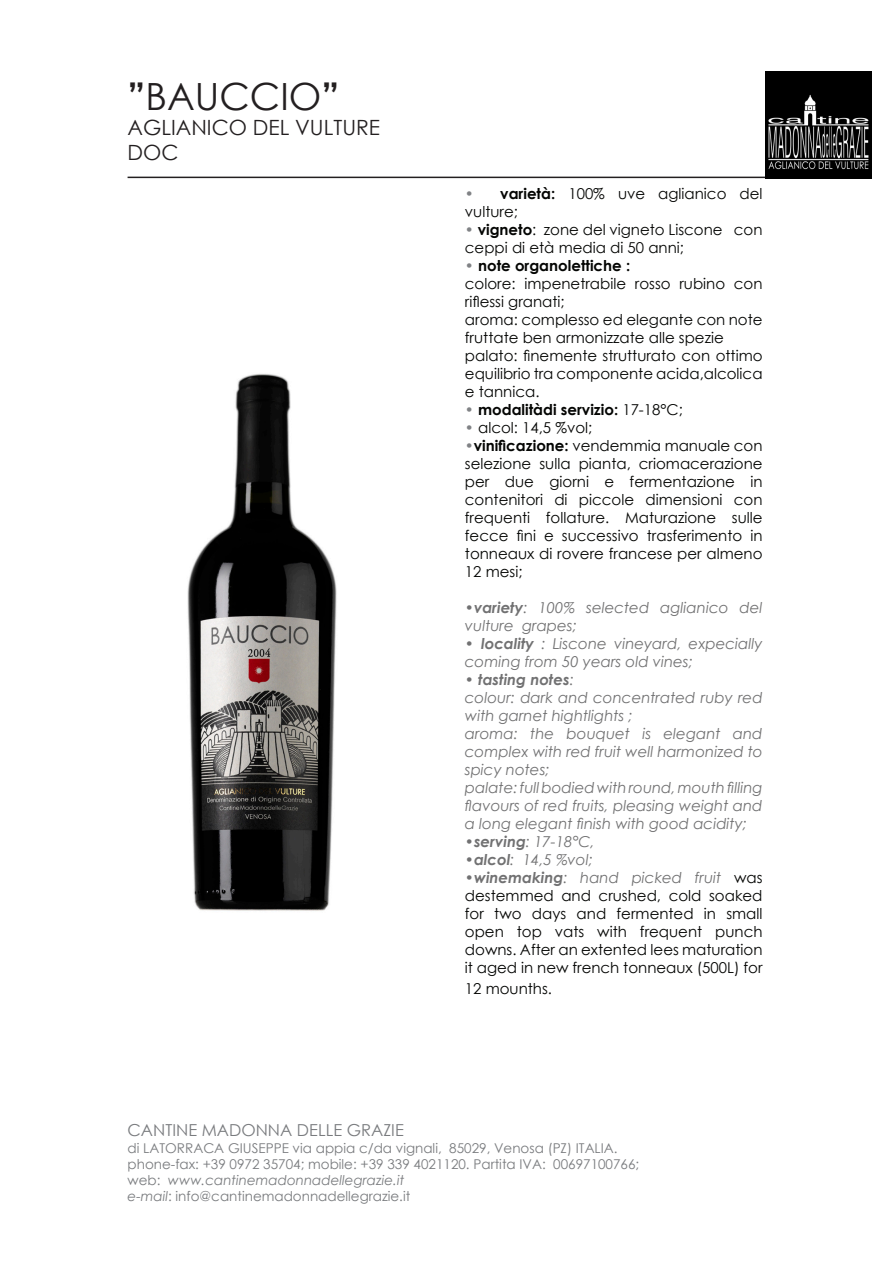
<style>
.page{position:relative;width:893px;height:1263px;background:#fff}
.page>*{position:absolute;margin:0;border:0;box-sizing:border-box;transform-origin:0 0}
.t1{font:37.5px "Century Gothic";color:#231f20}
.t2{font:21px "Century Gothic";color:#231f20}
.t3{font:16.5px "Century Gothic";color:#797b7e}
.t4{font:15px/18px "Century Gothic";color:#040503}
.t5{font:italic 15px/18px "Century Gothic";color:#717172}
.t6{font:700 15px "Century Gothic";color:#040503}
.t7{font:italic 700 15px "Century Gothic";color:#717172}
.t8{font:13.5px "Century Gothic";color:#797b7e}
.t9{font:italic 13.5px "Century Gothic";color:#797b7e}
.s1{font-weight:700}
.s2{font-weight:700;color:#808285}
.s3{color:#808285}
.s4{font-weight:400}
.s5{font-style:italic;color:#717172}
.s6{font-weight:700;font-style:italic;color:#717172}
.s7{font-style:normal}
.s8{font-style:italic}
</style>
<div class="page">
<hr style="left:128px;top:177px;width:637px;height:1px;background:#231f20">
<img style="left:765px;top:72px;width:107px;height:106px">
<img style="left:187px;top:374px;width:150px;height:537px">
<p class="t1" style="left:128px;top:70px;width:213px"><span class="s1">”</span>BAUCCIO<span class="s1">”</span></p>
<p class="t2" style="left:128px;top:113px;width:254px">AGLIANICO DEL VULTURE</p>
<p class="t2" style="left:128px;top:138px;width:52px">DOC</p>
<p class="t4" style="left:465px;top:184px;width:299px"><span class="s2">•</span> <span class="s1">varietà:</span> 100% uve aglianico del vulture;</p>
<p class="t4" style="left:465px;top:220px;width:299px"><span class="s2">•</span> <span class="s1">vigneto</span>: zone del vigneto Liscone con ceppi di età media di 50 anni;</p>
<p class="t6" style="left:465px;top:254px;width:167px"><span class="s3">•</span> note organolettiche :</p>
<p class="t4" style="left:465px;top:274px;width:299px">colore: impenetrabile rosso rubino con riflessi granati;</p>
<p class="t4" style="left:465px;top:310px;width:299px">aroma: complesso ed elegante con note fruttate ben armonizzate alle spezie</p>
<p class="t4" style="left:465px;top:346px;width:299px;text-align:justify">palato: finemente strutturato con ottimo equilibrio tra componente acida,alcolica e tannica.</p>
<p class="t6" style="left:465px;top:398px;width:220px"><span class="s3">•</span> modalitàdi servizio: <span class="s4">17-18°C;</span></p>
<p class="t4" style="left:465px;top:418px;width:129px"><span class="s2">•</span> alcol: 14,5 %vol;</p>
<p class="t4" style="left:465px;top:436px;width:299px;text-align:justify"><span class="s2">•</span><span class="s1">vinificazione:</span> vendemmia manuale con selezione sulla pianta, criomacerazione per due giorni e fermentazione in contenitori di piccole dimensioni con frequenti follature. Maturazione sulle fecce fini e successivo trasferimento in tonneaux di rovere francese per almeno 12 mesi;</p>
<p class="t5" style="left:465px;top:598px;width:299px">•<span class="s1">variety</span>: 100% selected aglianico del vulture grapes;</p>
<p class="t5" style="left:465px;top:634px;width:299px">• <span class="s1">locality</span> : Liscone vineyard, expecially coming from 50 years old vines;</p>
<p class="t7" style="left:465px;top:668px;width:110px"><span class="s4">•</span> tasting notes<span class="s4">:</span></p>
<p class="t5" style="left:465px;top:688px;width:299px">colour: dark and concentrated ruby red with garnet hightlights ;</p>
<p class="t5" style="left:465px;top:724px;width:299px;text-align:justify">aroma: the bouquet is elegant and complex with red fruit well harmonized to spicy notes;</p>
<p class="t5" style="left:465px;top:778px;width:299px;text-align:justify">palate: full bodied with round, mouth filling flavours of red fruits, pleasing weight and a long elegant finish with good acidity;</p>
<p class="t5" style="left:465px;top:832px;width:131px">•<span class="s1">serving</span>: 17-18°C,</p>
<p class="t5" style="left:465px;top:850px;width:130px">•<span class="s1">alcol</span>: 14,5 %vol;</p>
<p class="t4" style="left:465px;top:868px;width:299px;text-align:justify"><span class="s5">•</span><span class="s6">winemaking</span><span class="s5">: hand picked fruit</span> was destemmed and crushed, cold soaked for two days and fermented in small open top vats with frequent punch downs. After an extented lees maturation it aged in new french tonneaux (500L) for</p>
<p class="t4" style="left:465px;top:980px;width:89px">12 mounths.</p>
<p class="t3" style="left:128px;top:1119px;width:278px">CANTINE MADONNA DELLE GRAZIE</p>
<p class="t8" style="left:128px;top:1138px;width:492px">di LATORRACA GIUSEPPE via appia c/da vignali, 85029, Venosa (PZ) ITALIA.</p>
<p class="t8" style="left:128px;top:1154px;width:513px">phone-fax: +39 0972 35704; mobile: +39 339 4021120. Partita IVA: 00697100766;</p>
<p class="t9" style="left:128px;top:1170px;width:278px"><span class="s7">web:</span> www.cantinemadonnadellegrazie.it</p>
<p class="t8" style="left:128px;top:1187px;width:284px"><span class="s8">e-mail</span>: info@cantinemadonnadellegrazie.it</p>
</div>
